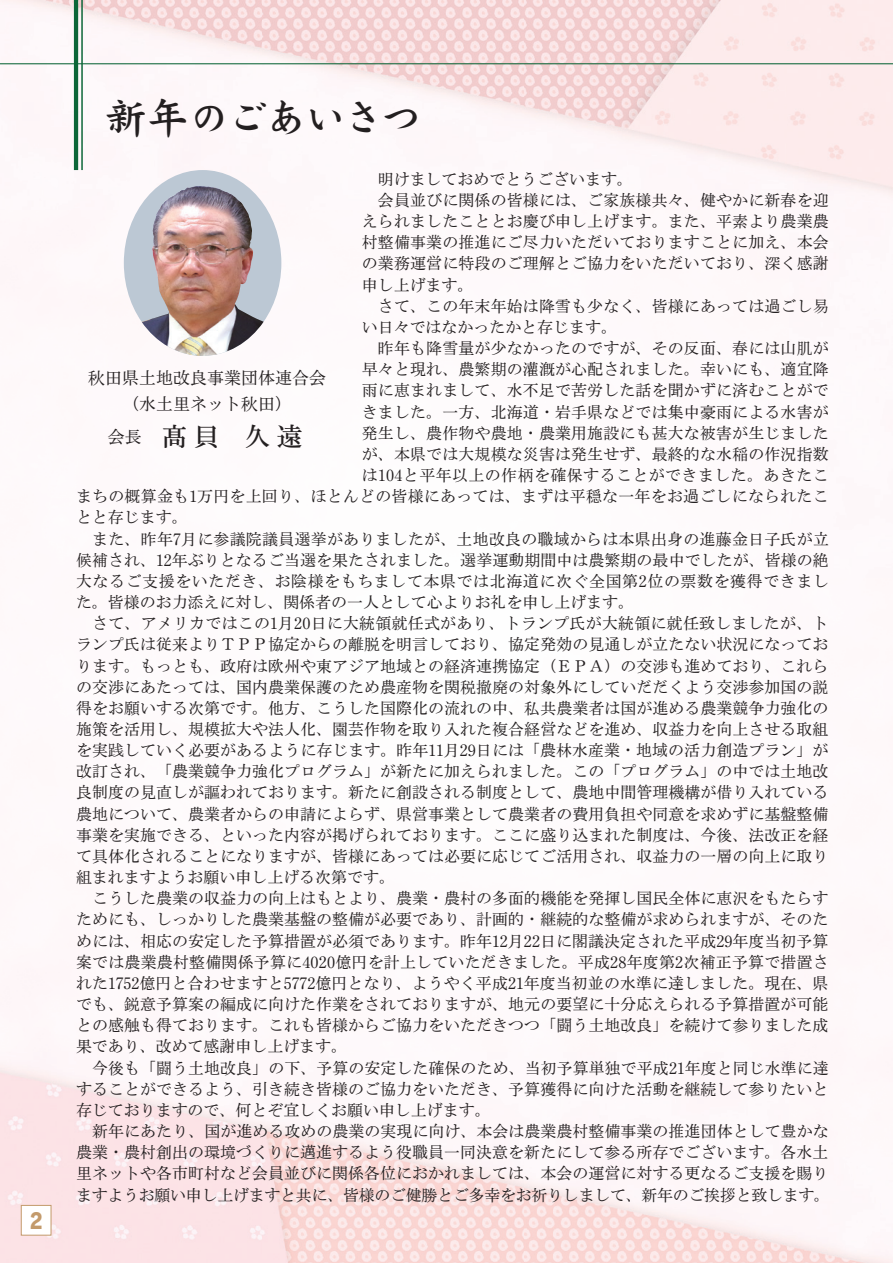
<style>
.page{position:relative;width:893px;height:1263px;background:#fff}
.page>*{position:absolute;margin:0;border:0;box-sizing:border-box;transform-origin:0 0}
.t1{font:42.45px "DF Kai Sho SB WINP RKSJ H";letter-spacing:-.085em;color:#231f20}
.t2{font:25.5px "Rg P Hon Mincho Bd 83 pv RKSJ H";color:#231f20}
.t3{font:21.3px "Rodin Pro EB";color:#c39a6b;scale:.9 1}
.t4{font:16.95px "Rg P Hon Mincho Md 83 pv RKSJ H";color:#231f20}
.t5{font:15.9px "Rg P Hon Mincho Md 83 pv RKSJ H";letter-spacing:.005em;color:#231f20}
.t6{font:15.9px "Rg P Hon Mincho Md 83 pv RKSJ H";letter-spacing:-.015em;color:#231f20}
.t7{font:15.9px "Rg P Hon Mincho Md 83 pv RKSJ H";letter-spacing:.04em;color:#231f20}
.t8{font:15.9px "Rg P Hon Mincho Md 83 pv RKSJ H";letter-spacing:.03em;color:#231f20}
.s1{font-family:"Rg P Hon Mincho Md 83 pv RKSJ H";font-size:16.95px}
</style>
<div class="page">
<img style="left:0;top:0;width:893px;height:1263px">
<div style="left:124px;top:170px;width:157px;height:186px;background:#bcc8d4;border-radius:50%"></div>
<img style="left:142px;top:186px;width:122px;height:170px">
<hr style="left:74px;top:0;width:4px;height:170px;background:#0c6638">
<hr style="left:81px;top:0;width:2px;height:170px;background:#0c6638">
<hr style="left:0;top:63px;width:893px;height:1px;background:#0c6638">
<div style="left:21px;top:1205px;width:30px;height:30px;background:#fff;border:1px solid #c39a6b"></div>
<h3 class="t3" style="left:30px;top:1206px;width:16px">2</h3>
<h1 class="t1" style="left:105px;top:96px;width:320px">新年のごあいさつ</h1>
<p class="t5" style="left:362px;top:171px;width:273px">　明けましておめでとうございます。</p>
<p class="t5" style="left:362px;top:192px;width:468px">　会員並びに関係の皆様には、ご家族様共々、健やかに新春を迎</p>
<p class="t5" style="left:362px;top:213px;width:468px">えられましたこととお慶び申し上げます。また、平素より農業農</p>
<p class="t5" style="left:362px;top:234px;width:468px">村整備事業の推進にご尽力いただいておりますことに加え、本会</p>
<p class="t5" style="left:362px;top:255px;width:468px">の業務運営に特段のご理解とご協力をいただいており、深く感謝</p>
<p class="t5" style="left:362px;top:277px;width:113px">申し上げます。</p>
<p class="t5" style="left:362px;top:298px;width:468px">　さて、この年末年始は降雪も少なく、皆様にあっては過ごし易</p>
<p class="t5" style="left:362px;top:319px;width:257px">い日々ではなかったかと存じます。</p>
<p class="t5" style="left:362px;top:340px;width:468px">　昨年も降雪量が少なかったのですが、その反面、春には山肌が</p>
<p class="t5" style="left:362px;top:361px;width:468px">早々と現れ、農繁期の灌漑が心配されました。幸いにも、適宜降</p>
<p class="t5" style="left:362px;top:382px;width:468px">雨に恵まれまして、水不足で苦労した話を聞かずに済むことがで</p>
<p class="t5" style="left:362px;top:404px;width:468px">きました。一方、北海道・岩手県などでは集中豪雨による水害が</p>
<p class="t5" style="left:362px;top:425px;width:468px">発生し、農作物や農地・農業用施設にも甚大な被害が生じました</p>
<p class="t5" style="left:362px;top:446px;width:468px">が、本県では大規模な災害は発生せず、最終的な水稲の作況指数</p>
<p class="t8" style="left:362px;top:467px;width:468px">は104と平年以上の作柄を確保することができました。あきたこ</p>
<p class="t5" style="left:76px;top:488px;width:754px">まちの概算金も1万円を上回り、ほとんどの皆様にあっては、まずは平穏な一年をお過ごしになられたこ</p>
<p class="t5" style="left:76px;top:509px;width:113px">とと存じます。</p>
<p class="t5" style="left:76px;top:530px;width:754px">　また、昨年7月に参議院議員選挙がありましたが、土地改良の職域からは本県出身の進藤金日子氏が立</p>
<p class="t5" style="left:76px;top:552px;width:754px">候補され、12年ぶりとなるご当選を果たされました。選挙運動期間中は農繁期の最中でしたが、皆様の絶</p>
<p class="t7" style="left:76px;top:573px;width:754px">大なるご支援をいただき、お陰様をもちまして本県では北海道に次ぐ全国第2位の票数を獲得できまし</p>
<p class="t5" style="left:76px;top:594px;width:560px">た。皆様のお力添えに対し、関係者の一人として心よりお礼を申し上げます。</p>
<p class="t5" style="left:76px;top:615px;width:754px">　さて、アメリカではこの1月20日に大統領就任式があり、トランプ氏が大統領に就任致しましたが、ト</p>
<p class="t5" style="left:76px;top:636px;width:754px">ランプ氏は従来よりＴＰＰ協定からの離脱を明言しており、協定発効の見通しが立たない状況になってお</p>
<p class="t5" style="left:76px;top:657px;width:754px">ります。もっとも、政府は欧州や東アジア地域との経済連携協定（ＥＰＡ）の交渉も進めており、これら</p>
<p class="t5" style="left:76px;top:679px;width:754px">の交渉にあたっては、国内農業保護のため農産物を関税撤廃の対象外にしていだだくよう交渉参加国の説</p>
<p class="t5" style="left:76px;top:700px;width:754px">得をお願いする次第です。他方、こうした国際化の流れの中、私共農業者は国が進める農業競争力強化の</p>
<p class="t5" style="left:76px;top:721px;width:754px">施策を活用し、規模拡大や法人化、園芸作物を取り入れた複合経営などを進め、収益力を向上させる取組</p>
<p class="t5" style="left:76px;top:742px;width:754px">を実践していく必要があるように存じます。昨年11月29日には「農林水産業・地域の活力創造プラン」が</p>
<p class="t5" style="left:76px;top:763px;width:754px">改訂され、「農業競争力強化プログラム」が新たに加えられました。この「プログラム」の中では土地改</p>
<p class="t5" style="left:76px;top:784px;width:754px">良制度の見直しが謳われております。新たに創設される制度として、農地中間管理機構が借り入れている</p>
<p class="t5" style="left:76px;top:806px;width:754px">農地について、農業者からの申請によらず、県営事業として農業者の費用負担や同意を求めずに基盤整備</p>
<p class="t5" style="left:76px;top:827px;width:754px">事業を実施できる、といった内容が掲げられております。ここに盛り込まれた制度は、今後、法改正を経</p>
<p class="t5" style="left:76px;top:848px;width:754px">て具体化されることになりますが、皆様にあっては必要に応じてご活用され、収益力の一層の向上に取り</p>
<p class="t5" style="left:76px;top:869px;width:320px">組まれますようお願い申し上げる次第です。</p>
<p class="t5" style="left:76px;top:890px;width:754px">　こうした農業の収益力の向上はもとより、農業・農村の多面的機能を発揮し国民全体に恵沢をもたらす</p>
<p class="t5" style="left:76px;top:911px;width:754px">ためにも、しっかりした農業基盤の整備が必要であり、計画的・継続的な整備が求められますが、そのた</p>
<p class="t5" style="left:76px;top:932px;width:754px">めには、相応の安定した予算措置が必須であります。昨年12月22日に閣議決定された平成29年度当初予算</p>
<p class="t5" style="left:76px;top:954px;width:754px">案では農業農村整備関係予算に4020億円を計上していただきました。平成28年度第2次補正予算で措置さ</p>
<p class="t5" style="left:76px;top:975px;width:754px">れた1752億円と合わせますと5772億円となり、ようやく平成21年度当初並の水準に達しました。現在、県</p>
<p class="t5" style="left:76px;top:996px;width:754px">でも、鋭意予算案の編成に向けた作業をされておりますが、地元の要望に十分応えられる予算措置が可能</p>
<p class="t5" style="left:76px;top:1017px;width:754px">との感触も得ております。これも皆様からご協力をいただきつつ「闘う土地改良」を続けて参りました成</p>
<p class="t5" style="left:76px;top:1038px;width:273px">果であり、改めて感謝申し上げます。</p>
<p class="t5" style="left:76px;top:1059px;width:754px">　今後も「闘う土地改良」の下、予算の安定した確保のため、当初予算単独で平成21年度と同じ水準に達</p>
<p class="t5" style="left:76px;top:1081px;width:754px">することができるよう、引き続き皆様のご協力をいただき、予算獲得に向けた活動を継続して参りたいと</p>
<p class="t5" style="left:76px;top:1102px;width:416px">存じておりますので、何とぞ宜しくお願い申し上げます。</p>
<p class="t5" style="left:92px;top:1123px;width:738px">新年にあたり、国が進める攻めの農業の実現に向け、本会は農業農村整備事業の推進団体として豊かな</p>
<p class="t5" style="left:76px;top:1144px;width:754px">農業・農村創出の環境づくりに邁進するよう役職員一同決意を新たにして参る所存でございます。各水土</p>
<p class="t5" style="left:76px;top:1165px;width:754px">里ネットや各市町村など会員並びに関係各位におかれましては、本会の運営に対する更なるご支援を賜り</p>
<p class="t6" style="left:76px;top:1186px;width:755px">ますようお願い申し上げますと共に、皆様のご健勝とご多幸をお祈りしまして、新年のご挨拶と致します。</p>
<p class="t4" style="left:88px;top:370px;width:240px">秋田県土地改良事業団体連合会</p>
<h2 class="t2" style="left:108px;top:424px;width:196px"><span class="s1">会長</span> 髙 貝　久 遠</h2>
<p class="t4" style="left:122px;top:395px;width:172px">（水土里ネット秋田）</p>
</div>
